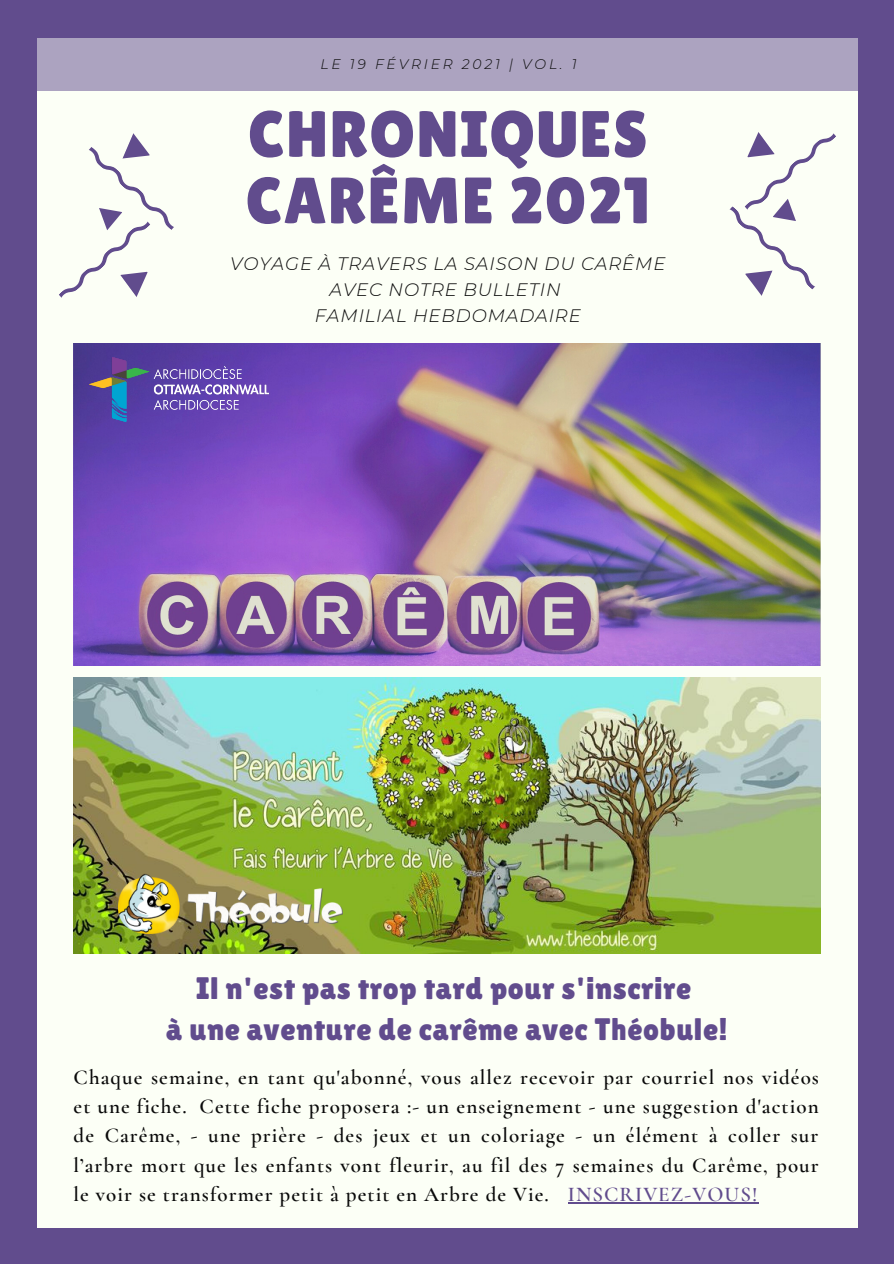
<style>
.page{position:relative;width:894px;height:1264px;background:#fff}
.page>*{position:absolute;margin:0;border:0;box-sizing:border-box;transform-origin:0 0}
.t1{font:65.4px/66.4px "Lilita One";letter-spacing:.02em;color:#614c8d}
.t2{font:31.05px "Lilita One";letter-spacing:.02em;color:#614c8d}
.t3{font:600 21px/29.2px "Cormorant Garamond";letter-spacing:.05em;color:#0a0a0a;text-align:justify}
.t4{font:italic 300 18px "Montserrat";letter-spacing:.05em;color:#0a0a0a}
.t5{font:italic 300 13.95px "Montserrat";letter-spacing:.2em;color:#0a0a0a}
.s1{color:#614c8d}
</style>
<div class="page">
<div style="left:0;top:0;width:893px;height:1263px;background:#614c8d"></div>
<div style="left:38px;top:38px;width:819px;height:1189px;background:#fcfff6"></div>
<div style="left:38px;top:38px;width:819px;height:52px;background:#aca3c0"></div>
<svg style="left:729px;top:132px;width:107px;height:164px"></svg>
<svg style="left:59px;top:133px;width:115px;height:165px"></svg>
<img style="left:74px;top:344px;width:746px;height:321px">
<img style="left:89px;top:357px;width:179px;height:65px">
<img style="left:74px;top:677px;width:746px;height:276px">
<img style="left:118px;top:871px;width:224px;height:62px">
<hr style="left:567px;top:1201px;width:191px;height:1px;background:#614c8d">
<p class="t5" style="left:320px;top:56px;width:257px">LE 19 FÉVRIER 2021 | VOL. 1</p>
<p class="t1" style="left:245px;top:101px;width:406px">CHRONIQUES<br>CARÊME 2021</p>
<p class="t4" style="left:230px;top:253px;width:436px">VOYAGE À TRAVERS LA SAISON DU CARÊME</p>
<p class="t4" style="left:329px;top:279px;width:233px">AVEC NOTRE BULLETIN</p>
<p class="t4" style="left:314px;top:305px;width:267px">FAMILIAL HEBDOMADAIRE</p>
<p class="t2" style="left:196px;top:970px;width:496px">Il n'est pas trop tard pour s'inscrire</p>
<p class="t2" style="left:166px;top:1011px;width:562px">à une aventure de carême avec Théobule!</p>
<p class="t3" style="left:74px;top:1062px;width:746px">Chaque semaine, en tant qu'abonné, vous allez recevoir par courriel nos vidéos et une fiche. Cette fiche proposera :- un enseignement - une suggestion d'action de Carême, - une prière - des jeux et un coloriage - un élément à coller sur l’arbre mort que les enfants vont fleurir, au fil des 7 semaines du Carême, pour le voir se transformer petit à petit en Arbre de Vie. <span class="s1">INSCRIVEZ-VOUS!</span></p>
</div>
